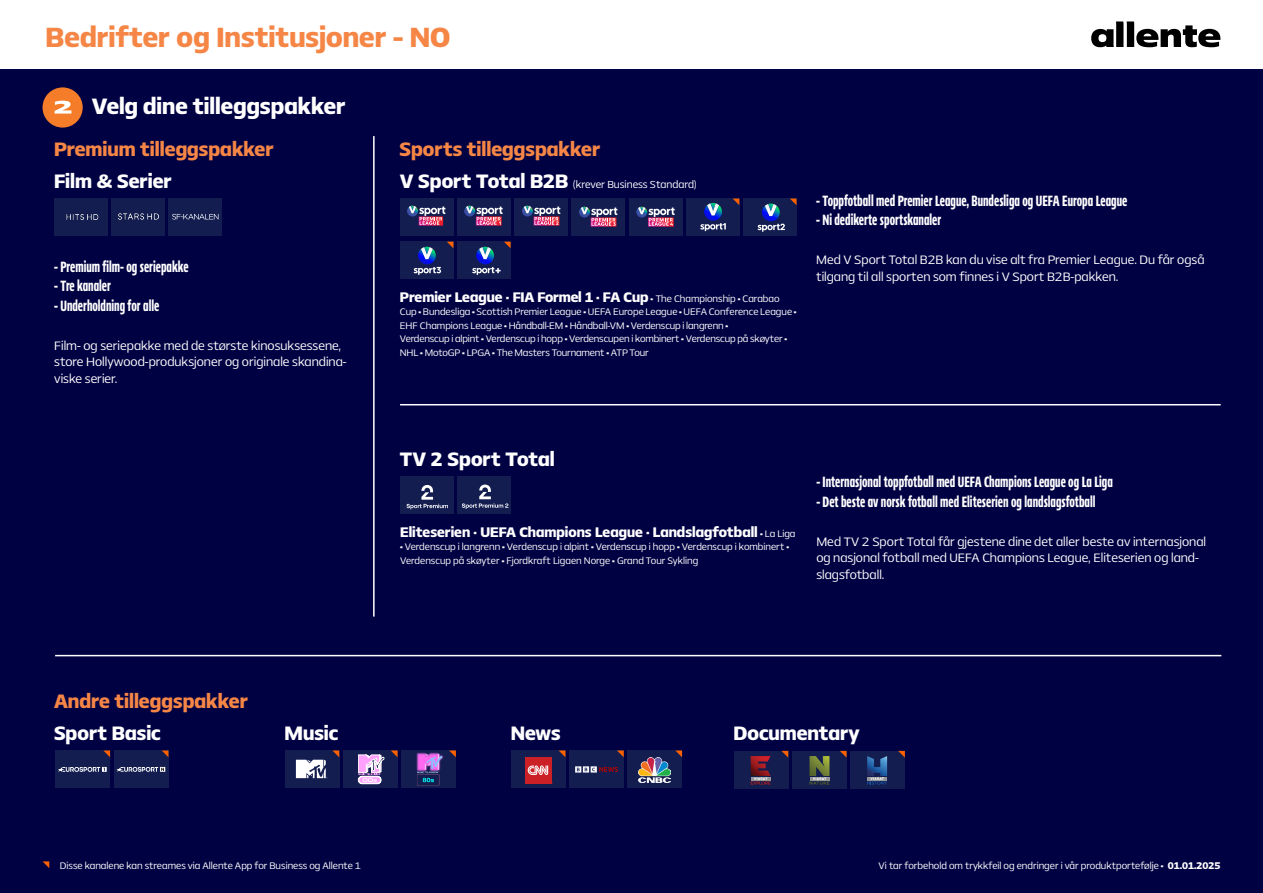
<style>
.page{position:relative;width:1263px;height:893px;background:#fff}
.page>*{position:absolute;margin:0;border:0;box-sizing:border-box;transform-origin:0 0}
.t1{font:700 30px "Allente Sans";color:#f68646}
.t2{font:700 24px "Allente Sans";color:#fff}
.t3{font:700 21px "Allente Sans";color:#f68646}
.t4{font:700 21px "Allente Sans";color:#fff}
.t5{font:200 condensed 16.5px "Allente Sans";color:#fff}
.t6{font:700 15px "Allente Sans";color:#fff}
.t7{font:200 condensed 13.5px/16.5px "Allente Sans";color:#fff}
.t8{font:200 condensed 11.25px "Allente Sans";color:#fff}
.t9{font:200 condensed 10.5px/13.5px "Allente Sans";color:#fff}
.s1{font-weight:700;font-stretch:normal;font-size:21px}
.s2{font-weight:900;font-size:10.5px}
.s3{font-weight:200;font-stretch:condensed;font-size:10.5px}
.s4{font-weight:900;font-stretch:normal}
.s5{font-weight:700;font-stretch:normal}
</style>
<div class="page">
<div style="left:0;top:1px;width:1263px;height:705px;background:#000143"></div>
<div style="left:0;top:679px;width:1263px;height:214px;background:#000143"></div>
<div style="left:0;top:0;width:1263px;height:68px;background:#fff"></div>
<div style="left:43px;top:87px;width:40px;height:41px;background:#f57d29;border-radius:50%"></div>
<svg style="left:55px;top:101px;width:16px;height:13px"></svg>
<hr style="left:400px;top:404px;width:821px;height:1px;background:#fff">
<hr style="left:55px;top:655px;width:1166px;height:1px;background:#fff">
<hr style="left:373px;top:136px;width:2px;height:481px;background:#fff">
<div style="left:511px;top:750px;width:54px;height:38px;background:#131d50"></div>
<div style="left:569px;top:750px;width:55px;height:38px;background:#131d50"></div>
<div style="left:628px;top:750px;width:54px;height:38px;background:#131d50"></div>
<svg style="left:559px;top:750px;width:6px;height:7px"></svg>
<svg style="left:617px;top:750px;width:7px;height:7px"></svg>
<svg style="left:675px;top:750px;width:7px;height:7px"></svg>
<img style="left:638px;top:757px;width:32px;height:26px">
<div style="left:525px;top:757px;width:26px;height:26px;background:#ca2026"></div>
<svg style="left:528px;top:765px;width:20px;height:10px"></svg>
<div style="left:285px;top:750px;width:54px;height:38px;background:#131d50"></div>
<div style="left:343px;top:750px;width:55px;height:38px;background:#131d50"></div>
<div style="left:401px;top:750px;width:55px;height:38px;background:#131d50"></div>
<svg style="left:391px;top:750px;width:7px;height:7px"></svg>
<svg style="left:449px;top:750px;width:7px;height:7px"></svg>
<svg style="left:358px;top:755px;width:26px;height:29px"></svg>
<svg style="left:296px;top:750px;width:43px;height:28px"></svg>
<img style="left:416px;top:752px;width:28px;height:34px">
<div style="left:56px;top:750px;width:54px;height:38px;background:#131d50"></div>
<div style="left:114px;top:750px;width:55px;height:38px;background:#131d50"></div>
<svg style="left:103px;top:750px;width:7px;height:7px"></svg>
<svg style="left:162px;top:750px;width:6px;height:7px"></svg>
<svg style="left:58px;top:767px;width:49px;height:5px"></svg>
<svg style="left:116px;top:767px;width:49px;height:5px"></svg>
<div style="left:743px;top:198px;width:53px;height:38px;background:#131d50"></div>
<div style="left:400px;top:242px;width:53px;height:37px;background:#131d50"></div>
<div style="left:457px;top:242px;width:54px;height:37px;background:#131d50"></div>
<div style="left:400px;top:198px;width:53px;height:38px;background:#131d50"></div>
<div style="left:572px;top:198px;width:53px;height:38px;background:#131d50"></div>
<div style="left:457px;top:198px;width:54px;height:38px;background:#131d50"></div>
<div style="left:629px;top:198px;width:53px;height:38px;background:#131d50"></div>
<div style="left:686px;top:198px;width:53px;height:38px;background:#131d50"></div>
<div style="left:514px;top:198px;width:54px;height:38px;background:#131d50"></div>
<svg style="left:700px;top:203px;width:26px;height:28px"></svg>
<svg style="left:419px;top:225px;width:24px;height:1px"></svg>
<svg style="left:407px;top:206px;width:38px;height:19px"></svg>
<svg style="left:476px;top:225px;width:26px;height:1px"></svg>
<svg style="left:464px;top:206px;width:39px;height:19px"></svg>
<svg style="left:534px;top:225px;width:25px;height:1px"></svg>
<svg style="left:522px;top:206px;width:38px;height:19px"></svg>
<svg style="left:591px;top:226px;width:25px;height:1px"></svg>
<svg style="left:579px;top:207px;width:38px;height:19px"></svg>
<svg style="left:648px;top:226px;width:26px;height:1px"></svg>
<svg style="left:636px;top:207px;width:39px;height:19px"></svg>
<svg style="left:414px;top:247px;width:27px;height:28px"></svg>
<svg style="left:757px;top:199px;width:39px;height:33px"></svg>
<svg style="left:447px;top:242px;width:6px;height:6px"></svg>
<svg style="left:733px;top:199px;width:6px;height:6px"></svg>
<svg style="left:472px;top:242px;width:39px;height:33px"></svg>
<div style="left:457px;top:476px;width:53px;height:37px;background:#131d50"></div>
<div style="left:400px;top:476px;width:53px;height:37px;background:#131d50"></div>
<svg style="left:406px;top:485px;width:42px;height:24px"></svg>
<svg style="left:462px;top:485px;width:46px;height:24px"></svg>
<svg style="left:575px;top:766px;width:43px;height:6px"></svg>
<svg style="left:1091px;top:21px;width:129px;height:26px"></svg>
<div style="left:54px;top:198px;width:54px;height:38px;background:#131d50"></div>
<div style="left:111px;top:198px;width:54px;height:38px;background:#131d50"></div>
<div style="left:169px;top:198px;width:53px;height:38px;background:#131d50"></div>
<svg style="left:172px;top:214px;width:46px;height:6px"></svg>
<img style="left:66px;top:214px;width:33px;height:6px">
<img style="left:118px;top:213px;width:40px;height:7px">
<svg style="left:43px;top:861px;width:6px;height:7px"></svg>
<div style="left:734px;top:751px;width:54px;height:38px;background:#131d50"></div>
<div style="left:792px;top:751px;width:55px;height:38px;background:#131d50"></div>
<div style="left:850px;top:751px;width:55px;height:38px;background:#131d50"></div>
<svg style="left:809px;top:756px;width:20px;height:29px"></svg>
<svg style="left:751px;top:756px;width:20px;height:29px"></svg>
<svg style="left:867px;top:756px;width:20px;height:29px"></svg>
<svg style="left:781px;top:751px;width:7px;height:7px"></svg>
<svg style="left:840px;top:751px;width:6px;height:6px"></svg>
<svg style="left:898px;top:751px;width:7px;height:7px"></svg>
<h1 class="t1" style="left:46px;top:20px;width:406px">Bedrifter og Institusjoner - NO</h1>
<h2 class="t2" style="left:92px;top:92px;width:255px">Velg dine tilleggspakker</h2>
<h3 class="t3" style="left:54px;top:136px;width:221px">Premium tilleggspakker</h3>
<h3 class="t3" style="left:399px;top:136px;width:202px">Sports tilleggspakker</h3>
<h3 class="t4" style="left:54px;top:169px;width:119px">Film &amp; Serier</h3>
<p class="t8" style="left:400px;top:178px;width:299px"><span class="s1">V Sport Total B2B</span> (krever Business Standard)</p>
<h3 class="t5" style="left:54px;top:256px;width:136px">- Premium film- og seriepakke</h3>
<h3 class="t5" style="left:54px;top:276px;width:58px">- Tre kanaler</h3>
<h3 class="t5" style="left:54px;top:295px;width:107px">- Underholdning for alle</h3>
<p class="t7" style="left:54px;top:337px;width:294px">Film- og seriepakke med de største kinosuksessene, store Hollywood-produksjoner og originale skandina&shy;viske serier.</p>
<h3 class="t6" style="left:400px;top:288px;width:381px">Premier League · FIA Formel 1 · FA Cup <span class="s2">·</span> <span class="s3">The Championship</span> <span class="s2">·</span> <span class="s3">Carabao</span></h3>
<p class="t9" style="left:400px;top:305px;width:398px">Cup <span class="s4">·</span> Bundesliga <span class="s4">·</span> Scottish Premier League <span class="s4">·</span> UEFA Europe League <span class="s4">·</span> UEFA Conference League <span class="s4">· </span>EHF Champions League <span class="s4">·</span> Håndball-EM <span class="s4">·</span> Håndball-VM <span class="s4">·</span> Verdenscup i langrenn <span class="s4">·<br></span>Verdenscup i alpint <span class="s4">·</span> Verdenscup i hopp <span class="s4">·</span> Verdenscupen i kombinert <span class="s4">·</span> Verdenscup på skøyter <span class="s4">· </span>NHL <span class="s4">·</span> MotoGP <span class="s4">·</span> LPGA <span class="s4">·</span> The Masters Tournament <span class="s4">·</span> ATP Tour</p>
<h3 class="t5" style="left:816px;top:190px;width:313px">- Toppfotball med Premier League, Bundesliga og UEFA Europa League</h3>
<h3 class="t5" style="left:816px;top:210px;width:127px">- Ni dedikerte sportskanaler</h3>
<p class="t7" style="left:816px;top:251px;width:390px">Med V Sport Total B2B kan du vise alt fra Premier League. Du får også tilgang til all sporten som finnes i V Sport B2B-pakken.</p>
<h3 class="t4" style="left:400px;top:446px;width:157px">TV 2 Sport Total</h3>
<h3 class="t6" style="left:400px;top:523px;width:397px">Eliteserien · UEFA Champions League · Landslagfotball <span class="s2">·</span> <span class="s3">La Liga</span></h3>
<p class="t9" style="left:400px;top:540px;width:390px"><span class="s4">·</span> Verdenscup i langrenn <span class="s4">·</span> Verdenscup i alpint <span class="s4">·</span> Verdenscup i hopp <span class="s4">·</span> Verdenscup i kombinert <span class="s4">·<br></span>Verdenscup på skøyter <span class="s4">·</span> Fjordkraft Ligaen Norge <span class="s4">·</span> Grand Tour Sykling</p>
<h3 class="t5" style="left:816px;top:472px;width:298px">- Internasjonal toppfotball med UEFA Champions League og La Liga</h3>
<h3 class="t5" style="left:816px;top:491px;width:281px">- Det beste av norsk fotball med Eliteserien og landslagsfotball</h3>
<p class="t7" style="left:816px;top:532px;width:391px">Med TV 2 Sport Total får gjestene dine det aller beste av internasjonal og nasjonal fotball med UEFA Champions League, Eliteserien og land&shy;slagsfotball.</p>
<h3 class="t3" style="left:54px;top:689px;width:195px">Andre tilleggspakker</h3>
<h3 class="t4" style="left:54px;top:720px;width:108px">Sport Basic</h3>
<h3 class="t4" style="left:285px;top:720px;width:55px">Music</h3>
<h3 class="t4" style="left:511px;top:720px;width:51px">News</h3>
<h3 class="t4" style="left:733px;top:721px;width:128px">Documentary</h3>
<p class="t9" style="left:60px;top:858px;width:303px">Disse kanalene kan streames via Allente App for Business og Allente 1</p>
<p class="t9" style="left:879px;top:858px;width:343px">Vi tar forbehold om trykkfeil og endringer i vår produktportefølje <span class="s4">·</span> <span class="s5">01.01.2025</span></p>
</div>
